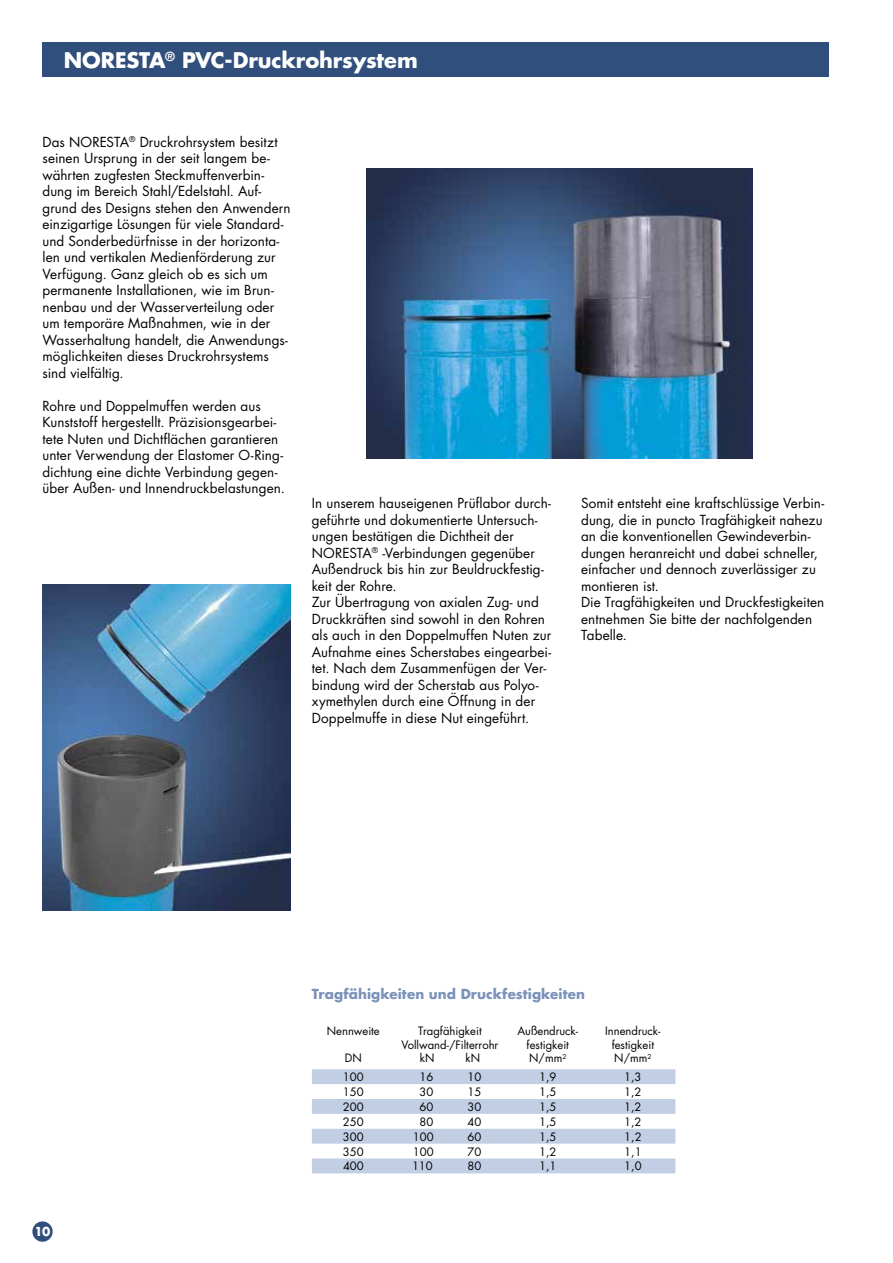
<style>
.page{position:relative;width:893px;height:1263px;background:#fff}
.page>*{position:absolute;margin:0;border:0;box-sizing:border-box;transform-origin:0 0}
.t1{font:700 21px "Futura";letter-spacing:-.005em;color:#fff}
.t2{font:13.5px/16.5px "Futura";letter-spacing:.005em;color:#000}
.t3{font:700 13.5px "Futura";letter-spacing:.005em;color:#7a92b9}
.t4{font:700 12px "Futura";color:#fff}
.t5{font:11.25px/13.5px "Futura";color:#000;text-align:center}
</style>
<div class="page">
<div style="left:32px;top:1221px;width:21px;height:21px;background:#304f7c;border-radius:50%"></div>
<div style="left:43px;top:43px;width:786px;height:34px;background:#304f7c"></div>
<img style="left:367px;top:169px;width:386px;height:289px">
<img style="left:43px;top:584px;width:248px;height:327px">
<svg style="left:312px;top:1069px;width:363px;height:104px"></svg>
<h1 class="t1" style="left:64px;top:45px;width:355px">NORESTA<sup>®</sup> PVC-Druckrohrsystem</h1>
<p class="t2" style="left:43px;top:133px;width:250px">Das NORESTA<sup>®</sup> Druckrohrsystem besitzt seinen Ursprung in der seit langem be&shy;währten zugfesten Steckmuffenverbin&shy;dung im Bereich Stahl/Edelstahl. Auf&shy;grund des Designs stehen den Anwendern einzigartige Lösungen für viele Standard&shy;und Sonderbedürfnisse in der horizonta&shy;len und vertikalen Medienförderung zur Verfügung. Ganz gleich ob es sich um permanente Installationen, wie im Brun&shy;nenbau und der Wasserverteilung oder um temporäre Maßnahmen, wie in der Wasserhaltung handelt, die Anwendungs&shy;möglichkeiten dieses Druckrohrsystems sind vielfältig.</p>
<p class="t2" style="left:43px;top:397px;width:244px">Rohre und Doppelmuffen werden aus Kunststoff hergestellt. Präzisionsgearbei&shy;tete Nuten und Dichtflächen garantieren unter Verwendung der Elastomer O-Ring&shy;dichtung eine dichte Verbindung gegen&shy;über Außen- und Innendruckbelastungen.</p>
<p class="t2" style="left:312px;top:495px;width:241px">In unserem hauseigenen Prüflabor durch&shy;geführte und dokumentierte Untersuch&shy;ungen bestätigen die Dichtheit der NORESTA<sup>®</sup> -Verbindungen gegenüber Außendruck bis hin zur Beuldruckfestig&shy;keit der Rohre.<br>Zur Übertragung von axialen Zug- und Druckkräften sind sowohl in den Rohren als auch in den Doppelmuffen Nuten zur Aufnahme eines Scherstabes eingearbei&shy;tet. Nach dem Zusammenfügen der Ver&shy;bindung wird der Scherstab aus Polyo&shy;xymethylen durch eine Öffnung in der Doppelmuffe in diese Nut eingeführt.</p>
<p class="t2" style="left:581px;top:495px;width:245px">Somit entsteht eine kraftschlüssige Verbin&shy;dung, die in puncto Tragfähigkeit nahezu an die konventionellen Gewindeverbin&shy;dungen heranreicht und dabei schneller, einfacher und dennoch zuverlässiger zu montieren ist.<br>Die Tragfähigkeiten und Druckfestigkeiten entnehmen Sie bitte der nachfolgenden Tabelle.</p>
<p class="t4" style="left:35px;top:1223px;width:17px">10</p>
<p class="t3" style="left:312px;top:985px;width:275px">Tragfähigkeiten und Druckfestigkeiten</p>
<p class="t5" style="left:327px;top:1024px;width:54px">Nennweite</p>
<p class="t5" style="left:345px;top:1051px;width:19px">DN</p>
<p class="t5" style="left:418px;top:1024px;width:65px">Tragfähigkeit</p>
<p class="t5" style="left:402px;top:1038px;width:98px">Vollwand-/Filterrohr</p>
<p class="t5" style="left:420px;top:1051px;width:16px">kN</p>
<p class="t5" style="left:466px;top:1051px;width:16px">kN</p>
<p class="t5" style="left:517px;top:1024px;width:62px">Außendruck&shy;festigkeit<br>N/mm<sup>2</sup></p>
<p class="t5" style="left:605px;top:1024px;width:57px">Innendruck&shy;festigkeit<br>N/mm<sup>2</sup></p>
<p class="t5" style="left:343px;top:1070px;width:22px">100</p>
<p class="t5" style="left:419px;top:1070px;width:15px">16</p>
<p class="t5" style="left:468px;top:1070px;width:15px">10</p>
<p class="t5" style="left:539px;top:1070px;width:19px">1,9</p>
<p class="t5" style="left:624px;top:1070px;width:19px">1,3</p>
<p class="t5" style="left:343px;top:1085px;width:22px">150</p>
<p class="t5" style="left:419px;top:1085px;width:15px">30</p>
<p class="t5" style="left:468px;top:1085px;width:15px">15</p>
<p class="t5" style="left:539px;top:1085px;width:19px">1,5</p>
<p class="t5" style="left:624px;top:1085px;width:19px">1,2</p>
<p class="t5" style="left:343px;top:1100px;width:22px">200</p>
<p class="t5" style="left:419px;top:1100px;width:15px">60</p>
<p class="t5" style="left:468px;top:1100px;width:15px">30</p>
<p class="t5" style="left:539px;top:1100px;width:19px">1,5</p>
<p class="t5" style="left:624px;top:1100px;width:19px">1,2</p>
<p class="t5" style="left:343px;top:1115px;width:22px">250</p>
<p class="t5" style="left:419px;top:1115px;width:15px">80</p>
<p class="t5" style="left:468px;top:1115px;width:15px">40</p>
<p class="t5" style="left:539px;top:1115px;width:19px">1,5</p>
<p class="t5" style="left:624px;top:1115px;width:19px">1,2</p>
<p class="t5" style="left:343px;top:1129px;width:22px">300</p>
<p class="t5" style="left:413px;top:1129px;width:22px">100</p>
<p class="t5" style="left:468px;top:1129px;width:15px">60</p>
<p class="t5" style="left:539px;top:1129px;width:19px">1,5</p>
<p class="t5" style="left:624px;top:1129px;width:19px">1,2</p>
<p class="t5" style="left:343px;top:1144px;width:22px">350</p>
<p class="t5" style="left:413px;top:1144px;width:22px">100</p>
<p class="t5" style="left:468px;top:1144px;width:15px">70</p>
<p class="t5" style="left:539px;top:1144px;width:19px">1,2</p>
<p class="t5" style="left:624px;top:1144px;width:19px">1,1</p>
<p class="t5" style="left:343px;top:1159px;width:22px">400</p>
<p class="t5" style="left:412px;top:1159px;width:22px">110</p>
<p class="t5" style="left:468px;top:1159px;width:15px">80</p>
<p class="t5" style="left:539px;top:1159px;width:19px">1,1</p>
<p class="t5" style="left:624px;top:1159px;width:19px">1,0</p>
</div>
